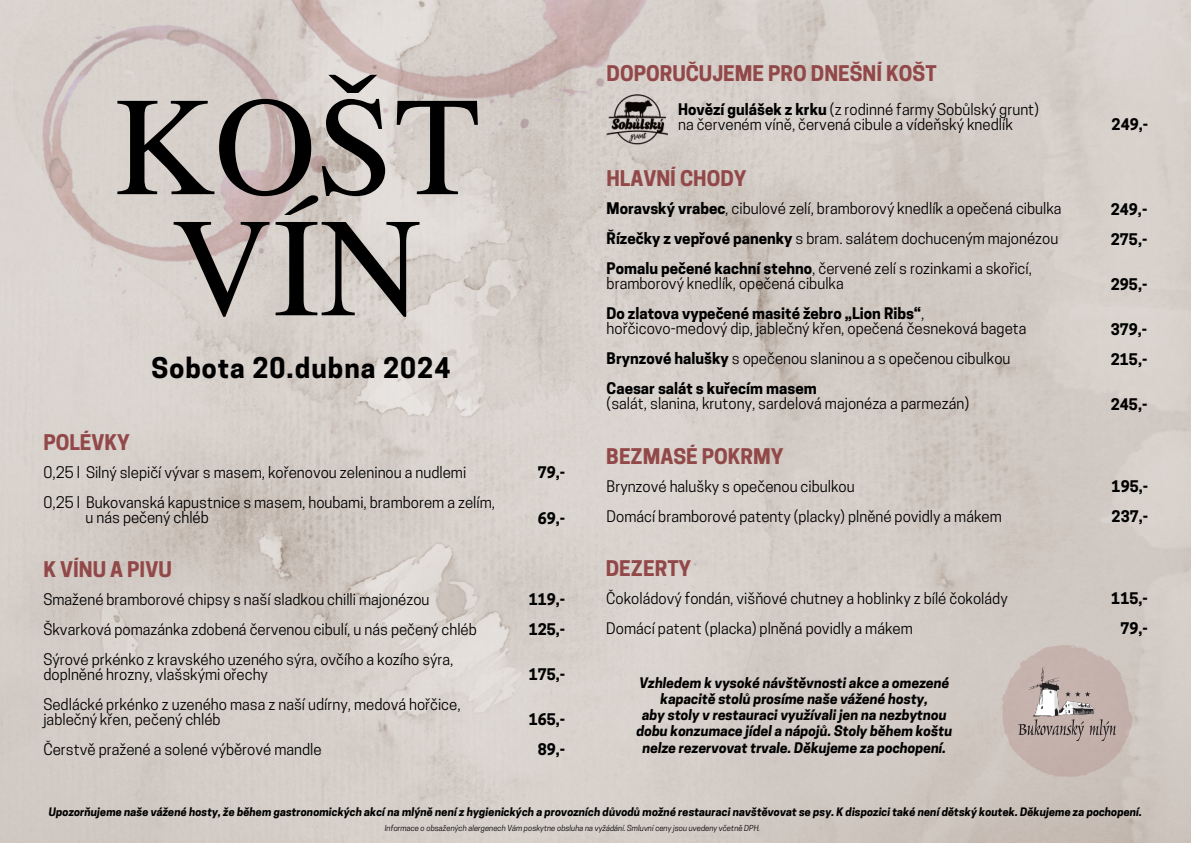
<style>
.page{position:relative;width:1191px;height:843px;background:#fff}
.page>*{position:absolute;margin:0;border:0;box-sizing:border-box;transform-origin:0 0}
.t1{font:140.8px/121px "Te X Gyre Termes";color:#000;text-align:center}
.t2{font:700 26.7px "Cooper Hewitt";letter-spacing:.04em;color:#000}
.t3{font:700 20.3px "Cooper Hewitt";color:#924848}
.t4{font:15px/15px "Cooper Hewitt";color:#000}
.t5{font:700 15px "Cooper Hewitt";color:#000}
.t6{font:italic 700 13.7px/16.1px "Cooper Hewitt";color:#000;text-align:center}
.t7{font:italic 700 11px "Cooper Hewitt";color:#000}
.t8{font:italic 7.8px "Cooper Hewitt";color:#000}
.s1{font-weight:700}
</style>
<div class="page">
<img style="left:0;top:0;width:1190px;height:842px">
<svg style="left:1001px;top:644px;width:131px;height:132px;background:#c7b8b2"></svg>
<img style="left:1018px;top:666px;width:97px;height:73px">
<img style="left:353px;top:0;width:386px;height:209px">
<img style="left:0;top:0;width:353px;height:334px">
<img style="left:606px;top:94px;width:61px;height:51px">
<h4 class="t1" style="left:113px;top:79px;width:369px">KOŠT<br>VÍN</h4>
<h4 class="t2" style="left:151px;top:358px;width:300px">Sobota 20.dubna 2024</h4>
<p class="t3" style="left:43px;top:434px;width:88px">POLÉVKY</p>
<h1 class="t4" style="left:43px;top:467px;width:424px">0,25 l Silný slepičí vývar s masem, kořenovou zeleninou a nudlemi</h1>
<h3 class="t4" style="left:85px;top:497px;width:411px;text-indent:-42px">0,25 l Bukovanská kapustnice s masem, houbami, bramborem a zelím, u nás pečený chléb</h3>
<h4 class="t3" style="left:43px;top:561px;width:130px">K VÍNU A PIVU</h4>
<h4 class="t4" style="left:43px;top:593px;width:387px">Smažené bramborové chipsy s naší sladkou chilli majonézou</h4>
<h4 class="t4" style="left:43px;top:623px;width:435px">Škvarková pomazánka zdobená červenou cibulí, u nás pečený chléb</h4>
<h4 class="t4" style="left:43px;top:653px;width:411px">Sýrové prkénko z kravského uzeného sýra, ovčího a kozího sýra, doplněné hrozny, vlašskými ořechy</h4>
<h4 class="t4" style="left:43px;top:698px;width:418px">Sedlácké prkénko z uzeného masa z naší udírny, medová hořčice, jablečný křen, pečený chléb</h4>
<h4 class="t4" style="left:43px;top:743px;width:280px">Čerstvě pražené a solené výběrové mandle</h4>
<h4 class="t5" style="left:538px;top:467px;width:29px">79,-</h4>
<h4 class="t5" style="left:538px;top:512px;width:29px">69,-</h4>
<h2 class="t5" style="left:529px;top:593px;width:38px">119,-</h2>
<h3 class="t5" style="left:529px;top:623px;width:38px">125,-</h3>
<h4 class="t5" style="left:529px;top:668px;width:38px">175,-</h4>
<h4 class="t5" style="left:529px;top:713px;width:38px">165,-</h4>
<h4 class="t5" style="left:538px;top:743px;width:29px">89,-</h4>
<h4 class="t3" style="left:606px;top:65px;width:331px">DOPORUČUJEME PRO DNEŠNÍ KOŠT</h4>
<h4 class="t4" style="left:678px;top:103px;width:362px"><span class="s1">Hovězí gulášek z krku</span> (z rodinné farmy Sobůlský grunt) na červeném víně, červená cibule a vídeňský knedlík</h4>
<h4 class="t3" style="left:606px;top:171px;width:141px">HLAVNÍ CHODY</h4>
<h3 class="t4" style="left:606px;top:203px;width:456px"><span class="s1">Moravský vrabec</span>, cibulové zelí, bramborový knedlík a opečená cibulka</h3>
<h4 class="t4" style="left:606px;top:233px;width:453px"><span class="s1">Řízečky z vepřové panenky</span> s bram. salátem dochuceným majonézou</h4>
<h4 class="t4" style="left:606px;top:263px;width:427px"><span class="s1">Pomalu pečené kachní stehno</span>, červené zelí s rozinkami a skořicí, bramborový knedlík, opečená cibulka</h4>
<h4 class="t4" style="left:606px;top:308px;width:421px"><span class="s1">Do zlatova vypečené masité žebro „Lion Ribs“</span>, hořčicovo-medový dip, jablečný křen, opečená česneková bageta</h4>
<h4 class="t4" style="left:606px;top:353px;width:405px"><span class="s1">Brynzové halušky</span> s opečenou slaninou a s opečenou cibulkou</h4>
<h3 class="t4" style="left:606px;top:383px;width:364px"><span class="s1">Caesar salát s kuřecím masem<br></span>(salát, slanina, krutony, sardelová majonéza a parmezán)</h3>
<h4 class="t3" style="left:606px;top:449px;width:179px">BEZMASÉ POKRMY</h4>
<h4 class="t4" style="left:606px;top:480px;width:249px">Brynzové halušky s opečenou cibulkou</h4>
<h3 class="t4" style="left:606px;top:510px;width:397px">Domácí bramborové patenty (placky) plněné povidly a mákem</h3>
<h3 class="t3" style="left:606px;top:561px;width:87px">DEZERTY</h3>
<h4 class="t4" style="left:606px;top:592px;width:403px">Čokoládový fondán, višňové chutney a hoblinky z bílé čokolády</h4>
<h4 class="t4" style="left:606px;top:622px;width:308px">Domácí patent (placka) plněná povidly a mákem</h4>
<h4 class="t6" style="left:636px;top:676px;width:317px">Vzhledem k vysoké návštěvnosti akce a omezené kapacitě stolů prosíme naše vážené hosty,<br>aby stoly v restauraci využívali jen na nezbytnou dobu konzumace jídel a nápojů. Stoly během koštu nelze rezervovat trvale. Děkujeme za pochopení.</h4>
<p class="t5" style="left:1111px;top:118px;width:38px">249,-</p>
<h4 class="t5" style="left:1110px;top:203px;width:38px">249,-</h4>
<h4 class="t5" style="left:1110px;top:233px;width:38px">275,-</h4>
<h4 class="t5" style="left:1110px;top:278px;width:38px">295,-</h4>
<h4 class="t5" style="left:1110px;top:323px;width:38px">379,-</h4>
<h4 class="t5" style="left:1110px;top:353px;width:38px">215,-</h4>
<h4 class="t5" style="left:1110px;top:398px;width:38px">245,-</h4>
<h4 class="t5" style="left:1111px;top:480px;width:38px">195,-</h4>
<h4 class="t5" style="left:1111px;top:510px;width:38px">237,-</h4>
<h4 class="t5" style="left:1111px;top:592px;width:38px">115,-</h4>
<h4 class="t5" style="left:1120px;top:622px;width:29px">79,-</h4>
<h4 class="t7" style="left:49px;top:807px;width:1094px">Upozorňujeme naše vážené hosty, že během gastronomických akcí na mlýně není z hygienických a provozních důvodů možné restauraci navštěvovat se psy. K dispozici také není dětský koutek. Děkujeme za pochopení.</h4>
<h4 class="t8" style="left:385px;top:824px;width:377px">Informace o obsažených alergenech Vám poskytne obsluha na vyžádání. Smluvní ceny jsou uvedeny včetně DPH.</h4>
</div>
